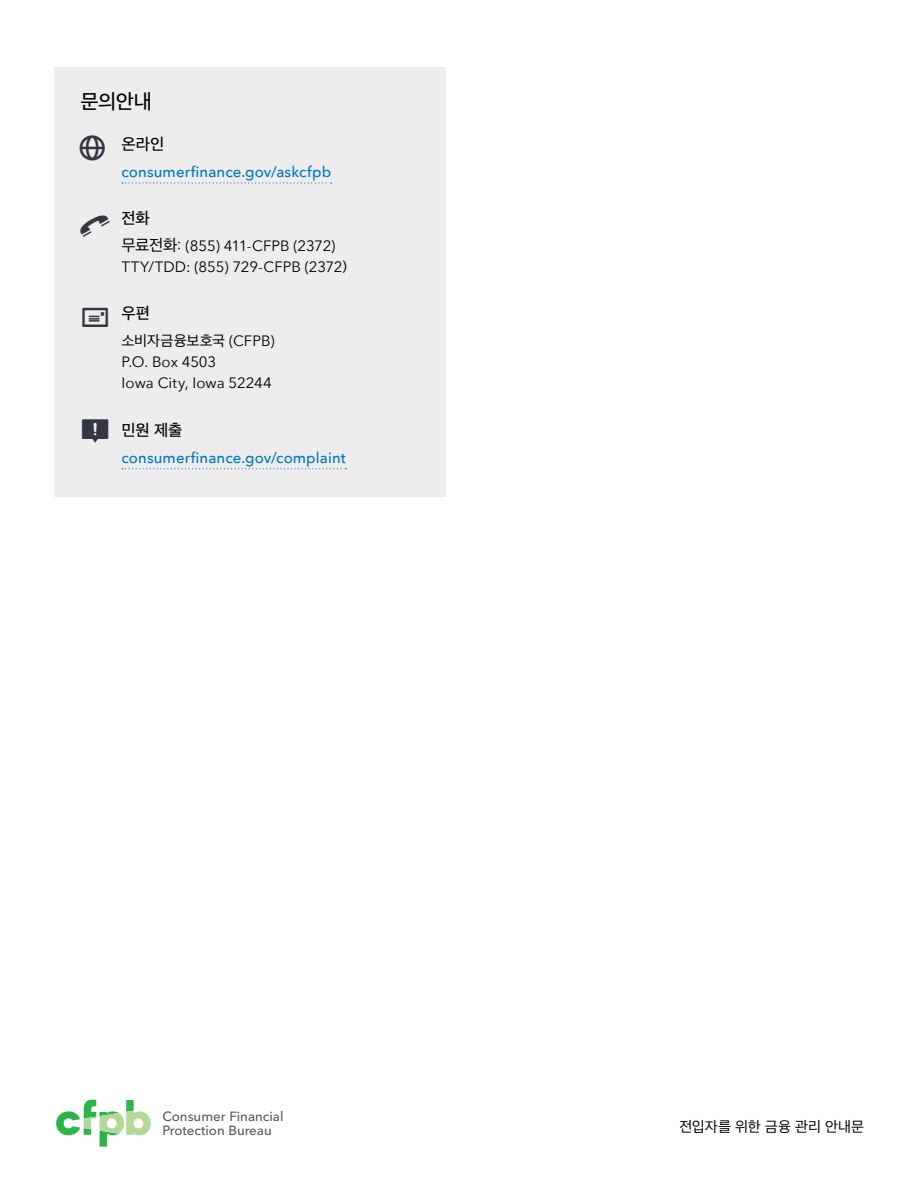
<style>
.page{position:relative;width:918px;height:1188px;background:#fff}
.page>*{position:absolute;margin:0;border:0;box-sizing:border-box;transform-origin:0 0}
.regular{font:500 21px "Apple SD Gothic Neo";color:#000}
.paragraph{font:500 16.5px "Apple SD Gothic Neo";letter-spacing:-.01em;color:#000}
.paragraph-2{font:15px/21px "Avenir Next";color:#000}
.paragraph-3{font:500 15px "Avenir Next";letter-spacing:.005em;color:#0077be}
.paragraph-4{font:15px "Apple SD Gothic Neo";color:#000}
.t1{font:500 13.35px/13.5px "Avenir Next";color:#58595b}
.s1{font-family:"Apple SD Gothic Neo";font-size:16.5px}
.s2{font-family:"Apple SD Gothic Neo"}
</style>
<div class="page">
<svg style="left:56px;top:1100px;width:95px;height:47px"></svg>
<div style="left:54px;top:68px;width:392px;height:429px;background:#ecedec"></div>
<svg style="left:122px;top:182px;width:210px;height:2px"></svg>
<svg style="left:122px;top:468px;width:224px;height:1px"></svg>
<p class="regular" style="left:81px;top:93px;width:73px">문의안내</p>
<p class="paragraph" style="left:122px;top:137px;width:44px">온라인</p>
<p class="paragraph-3" style="left:122px;top:159px;width:211px">consumerfinance.gov/askcfpb</p>
<p class="paragraph" style="left:122px;top:211px;width:30px">전화</p>
<p class="paragraph-2" style="left:122px;top:235px;width:227px"><span class="s1">무료전화:</span> (855) 411-CFPB (2372)<br>TTY/TDD: (855) 729-CFPB (2372<span class="s2">)</span></p>
<p class="paragraph" style="left:122px;top:306px;width:30px">우편</p>
<p class="paragraph-2" style="left:122px;top:330px;width:155px"><span class="s2">소비자금융보호국</span> (CFPB)<br>P.O. Box 4503<br>Iowa City, Iowa 52244</p>
<p class="paragraph" style="left:122px;top:423px;width:62px">민원 제출</p>
<p class="paragraph-3" style="left:122px;top:445px;width:226px">consumerfinance.gov/complaint</p>
<p class="t1" style="left:163px;top:1109px;width:123px">Consumer Financial<br>Protection Bureau</p>
<p class="paragraph-4" style="left:679px;top:1120px;width:186px">전입자를 위한 금융 관리 안내문</p>
</div>
